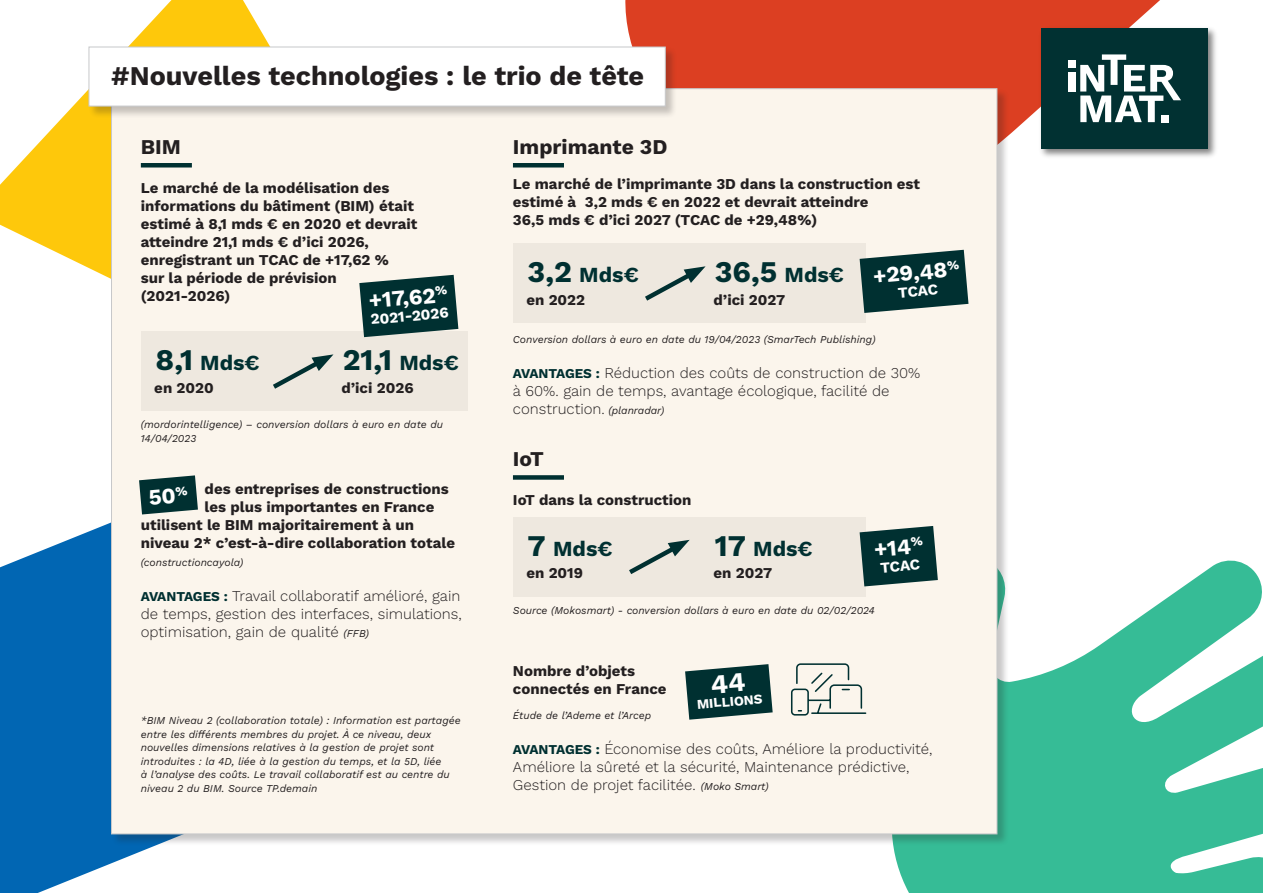
<style>
.page{position:relative;width:1263px;height:893px;background:#fff}
.page>*{position:absolute;margin:0;border:0;box-sizing:border-box;transform-origin:0 0}
.t1{font:700 30px "Work Sans";color:#003031}
.t2{font:700 27px "Work Sans";color:#231f20}
.t3{font:700 22.2px "Work Sans";color:#fff}
.t4{font:700 21.45px "Work Sans";color:#003031}
.t5{font:700 21px "Work Sans";color:#231f20}
.t6{font:700 15.15px "Work Sans";color:#fff}
.t7{font:700 15px/18px "Work Sans";color:#231f20}
.t8{font:300 15px/18px "Work Sans";color:#231f20}
.t9{font:700 13.5px "Work Sans";color:#fff}
.t10{font:italic 10.5px/13.5px "Work Sans";color:#231f20}
.s1{font-size:30px}
.s2{font-size:21.45px}
.s3{font-weight:700;font-size:13.5px;color:#003031}
.s4{font-weight:400;font-style:italic;font-size:10.5px}
</style>
<div class="page">
<svg style="left:0;top:522px;width:154px;height:371px;background:#1f78bc"></svg>
<svg style="left:0;top:0;width:523px;height:279px"></svg>
<div style="left:618px;top:0;width:542px;height:135px;background:#dc3f22"></div>
<svg style="left:893px;top:560px;width:370px;height:333px;fill:#36bc96"></svg>
<div style="left:112px;top:89px;width:897px;height:757px;background:#231f20;opacity:.25"></div>
<div style="left:111px;top:88px;width:886px;height:746px;background:#fbf5ec;border:1px solid #c7c8ca"></div>
<div style="left:89px;top:47px;width:589px;height:71px;background:#231f20;opacity:.25"></div>
<div style="left:89px;top:47px;width:576px;height:59px;background:#fff;border:1px solid #c7c8ca"></div>
<div style="left:141px;top:163px;width:51px;height:5px;background:#003031"></div>
<div style="left:513px;top:163px;width:51px;height:5px;background:#003031"></div>
<div style="left:513px;top:475px;width:51px;height:5px;background:#003031"></div>
<img style="left:1037px;top:23px;width:179px;height:134px">
<div style="left:1041px;top:28px;width:167px;height:121px;background:#013132"></div>
<div style="left:1068px;top:60px;width:7px;height:7px;background:#fff"></div>
<div style="left:1068px;top:72px;width:7px;height:19px;background:#fff"></div>
<svg style="left:1080px;top:54px;width:101px;height:68px"></svg>
<div style="left:141px;top:332px;width:327px;height:79px;background:#eee8df"></div>
<svg style="left:359px;top:275px;width:99px;height:62px;background:#284f4e"></svg>
<svg style="left:273px;top:354px;width:60px;height:35px"></svg>
<div style="left:513px;top:244px;width:352px;height:79px;background:#eee8df"></div>
<svg style="left:860px;top:250px;width:108px;height:63px;background:#29504f"></svg>
<svg style="left:645px;top:266px;width:61px;height:35px"></svg>
<div style="left:513px;top:517px;width:352px;height:80px;background:#eee8df"></div>
<svg style="left:860px;top:526px;width:78px;height:60px;background:#234b4b"></svg>
<svg style="left:629px;top:540px;width:61px;height:34px"></svg>
<svg style="left:791px;top:663px;width:76px;height:53px"></svg>
<svg style="left:139px;top:475px;width:59px;height:39px;background:#29504f"></svg>
<svg style="left:685px;top:664px;width:88px;height:56px"></svg>
<h2 class="t2" style="left:111px;top:55px;width:534px">#Nouvelles technologies : le trio de tête</h2>
<h3 class="t5" style="left:141px;top:131px;width:42px">BIM</h3>
<p class="t7" style="left:141px;top:178px;width:278px">Le marché de la modélisation des informations du bâtiment (BIM) était estimé à 8,1 mds € en 2020 et devrait atteindre 21,1 mds € d’ici 2026, enregistrant un TCAC de +17,62 %<br>sur la période de prévision (2021-2026)</p>
<h3 class="t3" style="left:367px;top:284px;width:80px;rotate:-5deg">+17,62<sup>%</sup></h3>
<p class="t6" style="left:370px;top:308px;width:80px;rotate:-5deg">2021-2026</p>
<h3 class="t4" style="left:156px;top:347px;width:106px"><span class="s1">8,1</span> Mds€</h3>
<p class="t7" style="left:154px;top:378px;width:61px">en 2020</p>
<h1 class="t1" style="left:343px;top:337px;width:118px">21,1 <span class="s2">Mds€</span></h1>
<p class="t7" style="left:341px;top:378px;width:74px">d’ici 2026</p>
<p class="t10" style="left:141px;top:417px;width:304px">(mordorintelligence) – conversion dollars à euro en date du<br>14/04/2023</p>
<p class="t7" style="left:205px;top:480px;width:246px">des entreprises de constructions</p>
<p class="t7" style="left:205px;top:498px;width:231px">les plus importantes en France</p>
<p class="t7" style="left:141px;top:516px;width:275px">utilisent le BIM majoritairement à un</p>
<p class="t7" style="left:141px;top:534px;width:316px">niveau 2* c’est-à-dire collaboration totale</p>
<p class="t10" style="left:141px;top:555px;width:104px">(constructioncayola)</p>
<p class="t8" style="left:141px;top:587px;width:322px;text-align:justify"><span class="s3">AVANTAGES :</span> Travail collaboratif amélioré, gain de temps, gestion des interfaces, simulations, optimisation, gain de qualité <span class="s4">(FFB)</span></p>
<p class="t10" style="left:141px;top:713px;width:321px">*BIM Niveau 2 (collaboration totale) : Information est partagée entre les différents membres du projet. À ce niveau, deux nouvelles dimensions relatives à la gestion de projet sont introduites : la 4D, liée à la gestion du temps, et la 5D, liée<br>à l’analyse des coûts. Le travail collaboratif est au centre du niveau 2 du BIM. Source TP.demain</p>
<h3 class="t5" style="left:513px;top:131px;width:156px">Imprimante 3D</h3>
<p class="t7" style="left:513px;top:174px;width:409px">Le marché de l’imprimante 3D dans la construction est estimé à 3,2 mds € en 2022 et devrait atteindre<br>36,5 mds € d’ici 2027 (TCAC de +29,48%)</p>
<h3 class="t4" style="left:528px;top:259px;width:113px"><span class="s1">3,2</span> Mds€</h3>
<p class="t7" style="left:526px;top:290px;width:60px">en 2022</p>
<h1 class="t1" style="left:715px;top:249px;width:131px">36,5 <span class="s2">Mds€</span></h1>
<p class="t7" style="left:713px;top:290px;width:73px">d’ici 2027</p>
<h3 class="t3" style="left:872px;top:259px;width:88px;rotate:-5deg">+29,48<sup>%</sup></h3>
<p class="t6" style="left:897px;top:281px;width:41px;rotate:-5deg">TCAC</p>
<p class="t10" style="left:513px;top:332px;width:364px">Conversion dollars à euro en date du 19/04/2023 (SmarTech Publishing)</p>
<p class="t8" style="left:513px;top:363px;width:409px"><span class="s3">AVANTAGES :</span> Réduction des coûts de construction de 30% à 60%. gain de temps, avantage écologique, facilité de construction. <span class="s4">(planradar)</span></p>
<h3 class="t5" style="left:513px;top:443px;width:32px">IoT</h3>
<p class="t7" style="left:513px;top:491px;width:180px">IoT dans la construction</p>
<h3 class="t4" style="left:528px;top:532px;width:86px"><span class="s1">7</span> Mds€</h3>
<p class="t7" style="left:526px;top:564px;width:58px">en 2019</p>
<h3 class="t4" style="left:715px;top:532px;width:99px"><span class="s1">17</span> Mds€</h3>
<p class="t7" style="left:713px;top:563px;width:60px">en 2027</p>
<h3 class="t3" style="left:872px;top:533px;width:51px;rotate:-5deg">+14<sup>%</sup></h3>
<p class="t6" style="left:879px;top:556px;width:41px;rotate:-5deg">TCAC</p>
<p class="t10" style="left:513px;top:603px;width:363px">Source (Mokosmart) - conversion dollars à euro en date du 02/02/2024</p>
<p class="t7" style="left:513px;top:661px;width:155px">Nombre d’objets connectés en France</p>
<p class="t10" style="left:513px;top:708px;width:140px">Étude de l’Ademe et l’Arcep</p>
<p class="t8" style="left:513px;top:739px;width:421px"><span class="s3">AVANTAGES :</span> Économise des coûts, Améliore la productivité,<br>Améliore la sûreté et la sécurité, Maintenance prédictive,<br>Gestion de projet facilitée. <span class="s4">(Moko Smart)</span></p>
<p class="t9" style="left:696px;top:694px;width:67px;rotate:-5deg">MILLIONS</p>
</div>
